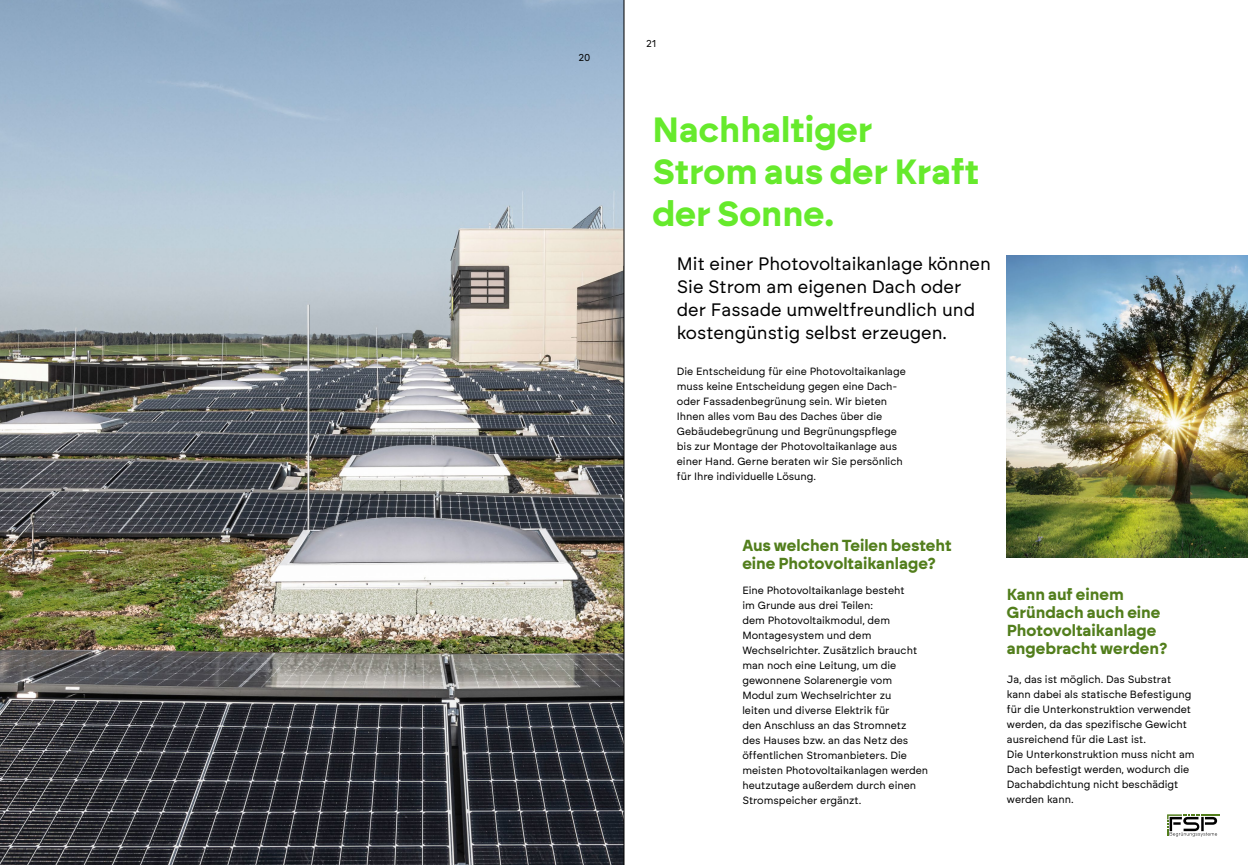
<style>
.page{position:relative;width:1248px;height:865px;background:#fff}
.page>*{position:absolute;margin:0;border:0;box-sizing:border-box;transform-origin:0 0}
.t1{font:700 35px/42px "Brockmann";color:#66ea2c}
.t2{font:18px/23px "Brockmann";color:#000}
.t3{font:700 16px/18px "Brockmann";color:#527e1c}
.t4{font:10.5px/15px "Brockmann";color:#000}
.t5{font:10px "Brockmann";color:#000}
.s1{font-family:"Acumin Variable Concept"}
</style>
<div class="page">
<img style="left:0;top:0;width:623px;height:865px">
<img style="left:1006px;top:255px;width:241px;height:302px">
<svg style="left:1167px;top:814px;width:52px;height:22px"></svg>
<hr style="left:623px;top:0;width:1px;height:865px;background:#000">
<p class="t5" style="left:578px;top:51px;width:14px">20</p>
<p class="t5" style="left:646px;top:38px;width:12px">21</p>
<h1 class="t1" style="left:652px;top:108px;width:328px">Nachhaltiger<br>Strom aus der Kraft der Sonne.</h1>
<h2 class="t2" style="left:676px;top:252px;width:315px">Mit einer Photovoltaikanlage können Sie Strom am eigenen Dach oder der Fassade umweltfreundlich und kostengünstig selbst erzeugen.</h2>
<p class="t4" style="left:676px;top:364px;width:230px">Die Entscheidung für eine Photovoltaikanlage muss keine Entscheidung gegen eine Dach&shy;oder Fassadenbegrünung sein. Wir bieten Ihnen alles vom Bau des Daches über die Gebäudebegrünung und Begrünungspflege bis zur Montage der Photovoltaikanlage aus einer Hand. Gerne beraten wir Sie persönlich für Ihre individuelle Lösung.</p>
<h3 class="t3" style="left:742px;top:536px;width:211px">Aus welchen Teilen besteht eine Photovoltaikanlage?</h3>
<p class="t4" style="left:742px;top:582px;width:187px">Eine Photovoltaikanlage besteht<br>im Grunde aus drei Teilen:<br>dem Photovoltaikmodul, dem<br>Montagesystem und dem<br>Wechselrichter. Zusätzlich braucht man noch eine Leitung, um die gewonnene Solarenergie vom<br>Modul zum Wechselrichter zu<br>leiten und diverse Elektrik für<br>den Anschluss an das Stromnetz<br>des Hauses bzw. an das Netz des öffentlichen Stromanbieters. Die meisten Photovoltaikanlagen werden heutzutage au<span class="s1">ß</span>erdem durch einen<br>Stromspeicher ergänzt.</p>
<h3 class="t3" style="left:1006px;top:585px;width:162px">Kann auf einem<br>Gründach auch eine<br>Photovoltaikanlage angebracht werden?</h3>
<p class="t4" style="left:1006px;top:671px;width:189px">Ja, das ist möglich. Das Substrat kann dabei als statische Befestigung für die Unterkonstruktion verwendet werden, da das spezifische Gewicht ausreichend für die Last ist.<br>Die Unterkonstruktion muss nicht am<br>Dach befestigt werden, wodurch die<br>Dachabdichtung nicht beschädigt werden kann.</p>
</div>
